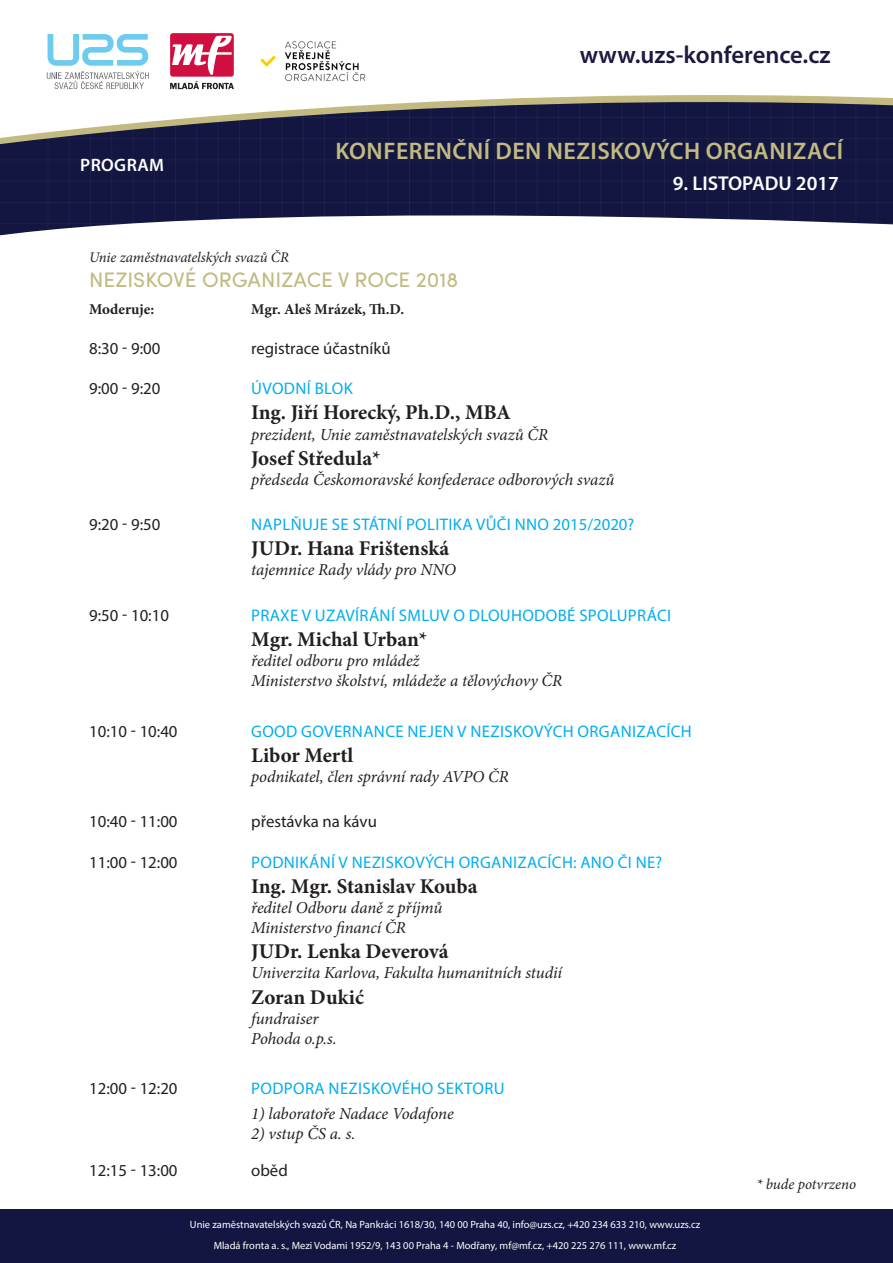
<style>
.page{position:relative;width:893px;height:1263px;background:#fff}
.page>*{position:absolute;margin:0;border:0;box-sizing:border-box;transform-origin:0 0}
.t1{font:600 24.6px "Myriad Pro";color:#1b183e}
.t2{font:600 24px "Myriad Pro";letter-spacing:.02em;color:#c2ba80}
.Čas{font:700 21px "Minion Pro";color:#231f20}
.Program_přednášející{font:700 21px "Minion Pro";letter-spacing:-.005em;color:#231f20}
.Program_nadpis{font:21px "Sofia Pro";color:#c2ba80}
.t3{font:600 20.1px "Myriad Pro";color:#fff}
.Program_nadpis-2{font:600 18px "Myriad Pro";letter-spacing:.02em;color:#fff}
.Program_přednášející-2{font:italic 16.8px "Minion Pro";letter-spacing:-.01em;color:#231f20}
.Čas-2{font:16.8px "Myriad Pro";letter-spacing:.02em;color:#00aeef}
.Čas-3{font:16.8px "Myriad Pro";color:#231f20}
.Čas-4{font:italic 16.8px "Minion Pro";letter-spacing:-.01em;color:#231f20}
.Program_přednášející-3{font:700 15px "Minion Pro";color:#231f20}
.Program_přednášející-4{font:italic 15px "Minion Pro";letter-spacing:-.005em;color:#231f20}
.Program_přednášející-5{font:italic 14.7px "Minion Pro";letter-spacing:-.01em;color:#231f20}
.t4{font:10.5px/20.5px "Myriad Pro";color:#fff;text-align:center}
</style>
<div class="page">
<svg style="left:0;top:89px;width:893px;height:147px;fill:#121640"></svg>
<hr style="left:48px;top:0;width:1px;height:923px;background:#fff">
<hr style="left:69px;top:0;width:1px;height:923px;background:#fff">
<hr style="left:90px;top:0;width:1px;height:923px;background:#fff">
<hr style="left:112px;top:0;width:1px;height:923px;background:#fff">
<hr style="left:133px;top:0;width:1px;height:923px;background:#fff">
<hr style="left:154px;top:0;width:1px;height:923px;background:#fff">
<hr style="left:175px;top:0;width:1px;height:923px;background:#fff">
<hr style="left:197px;top:0;width:1px;height:923px;background:#fff">
<hr style="left:218px;top:0;width:1px;height:923px;background:#fff">
<hr style="left:239px;top:0;width:1px;height:923px;background:#fff">
<hr style="left:260px;top:0;width:1px;height:923px;background:#fff">
<hr style="left:282px;top:0;width:1px;height:923px;background:#fff">
<hr style="left:303px;top:0;width:1px;height:923px;background:#fff">
<hr style="left:324px;top:0;width:1px;height:923px;background:#fff">
<hr style="left:345px;top:0;width:1px;height:923px;background:#fff">
<hr style="left:367px;top:0;width:1px;height:923px;background:#fff">
<hr style="left:388px;top:0;width:1px;height:923px;background:#fff">
<hr style="left:409px;top:0;width:1px;height:923px;background:#fff">
<hr style="left:430px;top:0;width:1px;height:923px;background:#fff">
<hr style="left:452px;top:0;width:1px;height:923px;background:#fff">
<hr style="left:473px;top:0;width:1px;height:923px;background:#fff">
<hr style="left:494px;top:0;width:1px;height:923px;background:#fff">
<hr style="left:515px;top:0;width:1px;height:923px;background:#fff">
<hr style="left:537px;top:0;width:1px;height:923px;background:#fff">
<hr style="left:558px;top:0;width:1px;height:923px;background:#fff">
<hr style="left:579px;top:0;width:1px;height:923px;background:#fff">
<hr style="left:601px;top:0;width:1px;height:923px;background:#fff">
<hr style="left:622px;top:0;width:1px;height:923px;background:#fff">
<hr style="left:643px;top:0;width:1px;height:923px;background:#fff">
<hr style="left:664px;top:0;width:1px;height:923px;background:#fff">
<hr style="left:686px;top:0;width:1px;height:923px;background:#fff">
<hr style="left:707px;top:0;width:1px;height:923px;background:#fff">
<hr style="left:728px;top:0;width:1px;height:923px;background:#fff">
<hr style="left:749px;top:0;width:1px;height:923px;background:#fff">
<hr style="left:771px;top:0;width:1px;height:923px;background:#fff">
<hr style="left:792px;top:0;width:1px;height:923px;background:#fff">
<hr style="left:813px;top:0;width:1px;height:923px;background:#fff">
<hr style="left:834px;top:0;width:1px;height:923px;background:#fff">
<hr style="left:856px;top:0;width:1px;height:923px;background:#fff">
<hr style="left:877px;top:0;width:1px;height:923px;background:#fff">
<hr style="left:0;top:96px;width:893px;height:1px;background:#fff">
<hr style="left:0;top:117px;width:893px;height:1px;background:#fff">
<hr style="left:0;top:138px;width:893px;height:1px;background:#fff">
<hr style="left:0;top:160px;width:893px;height:1px;background:#fff">
<hr style="left:0;top:181px;width:893px;height:1px;background:#fff">
<hr style="left:0;top:202px;width:893px;height:1px;background:#fff">
<hr style="left:0;top:223px;width:893px;height:1px;background:#fff">
<div style="left:170px;top:33px;width:64px;height:44px;background:#d10e40;border-radius:3px"></div>
<svg style="left:172px;top:36px;width:60px;height:39px"></svg>
<svg style="left:170px;top:81px;width:64px;height:8px"></svg>
<svg style="left:47px;top:34px;width:102px;height:55px"></svg>
<div style="left:0;top:1209px;width:893px;height:54px;background:#121640"></div>
<img style="left:238px;top:41px;width:154px;height:55px">
<p class="Program_nadpis-2" style="left:80px;top:154px;width:85px">PROGRAM</p>
<h1 class="t1" style="left:580px;top:39px;width:252px">www.uzs-konference.cz</h1>
<h2 class="t2" style="left:335px;top:136px;width:509px">KONFERENČNÍ DEN NEZISKOVÝCH ORGANIZACÍ</h2>
<p class="t3" style="left:673px;top:170px;width:168px">9. LISTOPADU 2017</p>
<p class="Program_přednášející-5" style="left:89px;top:247px;width:201px">Unie zaměstnavatelských svazů ČR</p>
<p class="Program_nadpis" style="left:89px;top:264px;width:371px">NEZISKOVÉ ORGANIZACE V ROCE 2018</p>
<p class="Program_přednášející-3" style="left:89px;top:298px;width:67px">Moderuje:</p>
<p class="Program_přednášející-3" style="left:251px;top:298px;width:155px">Mgr. Aleš Mrázek, Th.D.</p>
<p class="Čas-3" style="left:89px;top:338px;width:73px">8:30 - 9:00</p>
<p class="Čas-3" style="left:251px;top:338px;width:141px">registrace účastníků</p>
<p class="Čas-3" style="left:89px;top:378px;width:73px">9:00 - 9:20</p>
<p class="Čas-2" style="left:251px;top:378px;width:103px">ÚVODNÍ BLOK</p>
<p class="Program_přednášející" style="left:251px;top:398px;width:261px">Ing. Jiří Horecký, Ph.D., MBA</p>
<p class="Program_přednášející-2" style="left:251px;top:423px;width:299px">prezident, Unie zaměstnavatelských svazů ČR</p>
<p class="Program_přednášející" style="left:251px;top:443px;width:131px">Josef Středula*</p>
<p class="Program_přednášející-2" style="left:251px;top:468px;width:365px">předseda Českomoravské konfederace odborových svazů</p>
<p class="Čas-3" style="left:89px;top:514px;width:73px">9:20 - 9:50</p>
<p class="Čas-2" style="left:251px;top:514px;width:385px">NAPLŇUJE SE STÁTNÍ POLITIKA VŮČI NNO 2015/2020?</p>
<p class="Čas" style="left:251px;top:534px;width:200px">JUDr. Hana Frištenská</p>
<p class="Program_přednášející-2" style="left:251px;top:559px;width:206px">tajemnice Rady vlády pro NNO</p>
<p class="Čas-3" style="left:89px;top:605px;width:81px">9:50 - 10:10</p>
<p class="Čas-2" style="left:251px;top:605px;width:421px">PRAXE V UZAVÍRÁNÍ SMLUV O DLOUHODOBÉ SPOLUPRÁCI</p>
<p class="Čas" style="left:251px;top:624px;width:178px">Mgr. Michal Urban*</p>
<p class="Program_přednášející-2" style="left:251px;top:649px;width:170px">ředitel odboru pro mládež</p>
<p class="Program_přednášející-2" style="left:251px;top:669px;width:313px">Ministerstvo školství, mládeže a tělovýchovy ČR</p>
<p class="Čas-3" style="left:89px;top:721px;width:90px">10:10 - 10:40</p>
<p class="Čas-2" style="left:251px;top:721px;width:442px">GOOD GOVERNANCE NEJEN V NEZISKOVÝCH ORGANIZACÍCH</p>
<p class="Čas" style="left:251px;top:740px;width:104px">Libor Mertl</p>
<p class="Program_přednášející-2" style="left:251px;top:765px;width:259px">podnikatel, člen správní rady AVPO ČR</p>
<p class="Čas-3" style="left:89px;top:811px;width:90px">10:40 - 11:00</p>
<p class="Čas-3" style="left:251px;top:811px;width:127px">přestávka na kávu</p>
<p class="Čas-3" style="left:89px;top:851px;width:90px">11:00 - 12:00</p>
<p class="Čas-2" style="left:251px;top:851px;width:413px">PODNIKÁNÍ V NEZISKOVÝCH ORGANIZACÍCH: ANO ČI NE?</p>
<p class="Čas" style="left:251px;top:871px;width:228px">Ing. Mgr. Stanislav Kouba</p>
<p class="Program_přednášející-2" style="left:251px;top:896px;width:193px">ředitel Odboru daně z příjmů</p>
<p class="Program_přednášející-2" style="left:251px;top:916px;width:156px">Ministerstvo financí ČR</p>
<p class="Čas" style="left:251px;top:937px;width:199px">JUDr. Lenka Deverová</p>
<p class="Program_přednášející-2" style="left:251px;top:961px;width:312px">Univerzita Karlova, Fakulta humanitních studií</p>
<p class="Čas" style="left:251px;top:982px;width:114px">Zoran Dukić</p>
<p class="Program_přednášející-2" style="left:251px;top:1007px;width:69px">fundraiser</p>
<p class="Program_přednášející-2" style="left:251px;top:1027px;width:87px">Pohoda o.p.s.</p>
<p class="Čas-3" style="left:89px;top:1078px;width:90px">12:00 - 12:20</p>
<p class="Čas-2" style="left:251px;top:1078px;width:255px">PODPORA NEZISKOVÉHO SEKTORU</p>
<p class="Čas-4" style="left:251px;top:1102px;width:204px">1) laboratoře Nadace Vodafone</p>
<p class="Čas-4" style="left:251px;top:1123px;width:106px">2) vstup ČS a. s.</p>
<p class="Čas-3" style="left:89px;top:1160px;width:90px">12:15 - 13:00</p>
<p class="Čas-3" style="left:251px;top:1160px;width:38px">oběd</p>
<p class="t4" style="left:190px;top:1214px;width:512px">Unie zaměstnavatelských svazů ČR, Na Pankráci 1618/30, 140 00 Praha 40, info@uzs.cz, +420 234 633 210, www.uzs.cz<br>Mladá fronta a. s., Mezi Vodami 1952/9, 143 00 Praha 4 - Modřany, mf@mf.cz, +420 225 276 111, www.mf.cz</p>
<p class="Program_přednášející-4" style="left:756px;top:1174px;width:101px">* bude potvrzeno</p>
</div>
